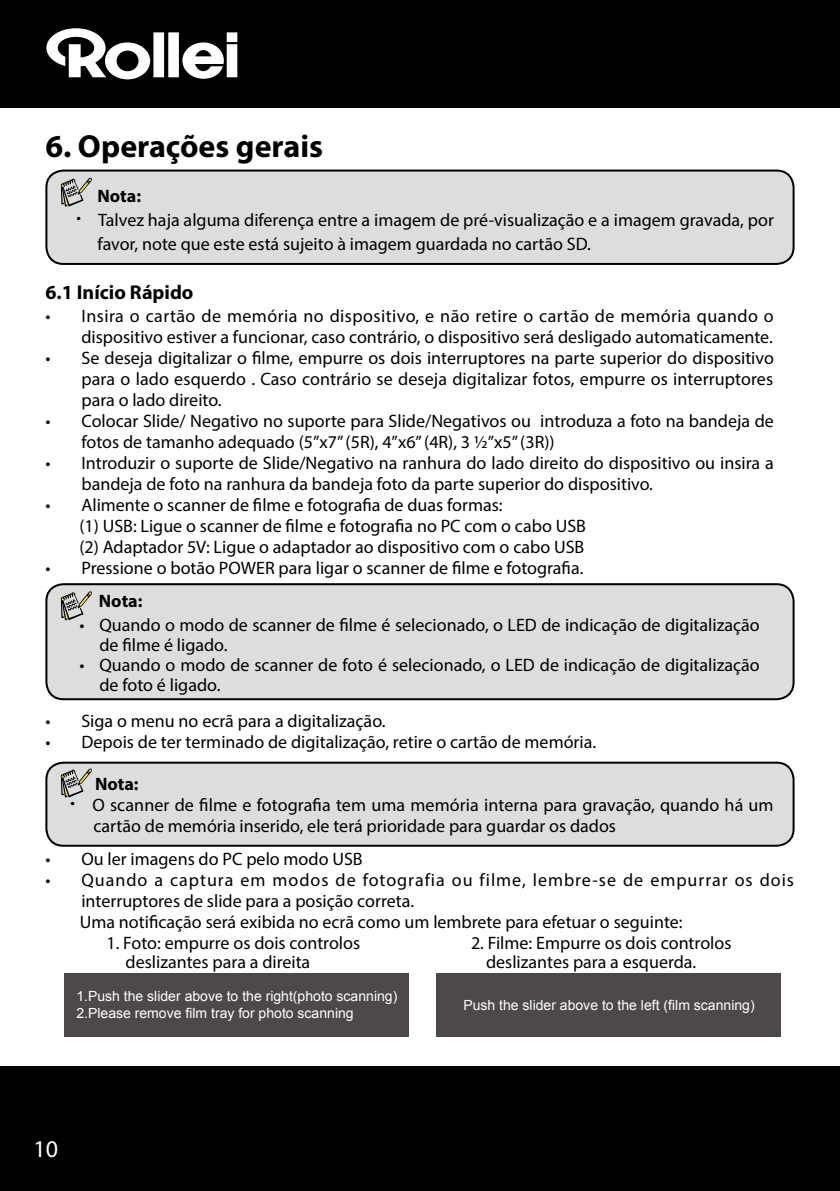
<style>
.page{position:relative;width:840px;height:1191px;background:#fff}
.page>*{position:absolute;margin:0;border:0;box-sizing:border-box;transform-origin:0 0}
.t1{font:700 32px "Myriad Pro";color:#000}
.t2{font:24px "Myriad Pro";color:#fff}
.t3{font:700 20px "Myriad Pro";color:#000}
.t4{font:18px/21px "Myriad Pro";color:#000}
.t5{font:700 18px "Myriad Pro";color:#000}
.t6{font:14px/16.8px "Arial";color:#fff}
</style>
<div class="page">
<div style="left:0;top:1066px;width:839px;height:125px;background:#000"></div>
<div style="left:0;top:0;width:839px;height:108px;background:#000"></div>
<svg style="left:46px;top:28px;width:191px;height:51px"></svg>
<div style="left:46px;top:584px;width:747px;height:115px;background:#dcdddd;border-radius:17px"></div>
<div style="left:45px;top:583px;width:749px;height:117px;border:2px solid #000;border-radius:17px"></div>
<div style="left:46px;top:762px;width:747px;height:83px;background:#dcdddd;border-radius:17px"></div>
<div style="left:45px;top:761px;width:749px;height:85px;border:2px solid #000;border-radius:17px"></div>
<div style="left:46px;top:171px;width:747px;height:93px;background:#dcdddd;border-radius:17px"></div>
<div style="left:45px;top:170px;width:749px;height:95px;border:2px solid #000;border-radius:17px"></div>
<svg style="left:61px;top:591px;width:31px;height:29px"></svg>
<svg style="left:61px;top:178px;width:31px;height:29px"></svg>
<div style="left:436px;top:973px;width:344px;height:63px;background:#4c4948"></div>
<div style="left:65px;top:973px;width:344px;height:63px;background:#4c4948"></div>
<svg style="left:61px;top:768px;width:31px;height:30px"></svg>
<h1 class="t1" style="left:45px;top:126px;width:279px">6. Operações gerais</h1>
<p class="t5" style="left:97px;top:184px;width:45px">Nota:</p>
<p class="t4" style="left:97px;top:207px;width:677px;line-height:24px">Talvez haja alguma diferença entre a imagem de pré-visualização e a imagem gravada, por favor, note que este está sujeito à imagem guardada no cartão SD.</p>
<p class="t3" style="left:45px;top:279px;width:149px">6.1 Início Rápido</p>
<p class="t4" style="left:45px;top:305px;width:729px;text-align:right">• Insira o cartão de memória no dispositivo, e não retire o cartão de memória quando o dispositivo estiver a funcionar, caso contrário, o dispositivo será desligado automaticamente.</p>
<p class="t4" style="left:81px;top:347px;width:693px;text-align:justify;text-indent:-36px">• Se deseja digitalizar o filme, empurre os dois interruptores na parte superior do dispositivo para o lado esquerdo . Caso contrário se deseja digitalizar fotos, empurre os interruptores para o lado direito.</p>
<p class="t4" style="left:81px;top:410px;width:693px;text-indent:-36px">• Colocar Slide/ Negativo no suporte para Slide/Negativos ou introduza a foto na bandeja de fotos de tamanho adequado (5”x7” (5R), 4”x6” (4R), 3 ½”x5” (3R))</p>
<p class="t4" style="left:81px;top:452px;width:693px;text-indent:-36px">• Introduzir o suporte de Slide/Negativo na ranhura do lado direito do dispositivo ou insira a bandeja de foto na ranhura da bandeja foto da parte superior do dispositivo.</p>
<p class="t4" style="left:79px;top:494px;width:508px;text-indent:-34px">• Alimente o scanner de filme e fotografia de duas formas:<br>(1) USB: Ligue o scanner de filme e fotografia no PC com o cabo USB (2) Adaptador 5V: Ligue o adaptador ao dispositivo com o cabo USB</p>
<p class="t4" style="left:45px;top:557px;width:539px">• Pressione o botão POWER para ligar o scanner de filme e fotografia.</p>
<p class="t5" style="left:99px;top:589px;width:45px">Nota:</p>
<p class="t4" style="left:99px;top:614px;width:661px;line-height:20px;text-indent:-20px">• Quando o modo de scanner de filme é selecionado, o LED de indicação de digitalização de filme é ligado.</p>
<p class="t4" style="left:99px;top:654px;width:661px;line-height:20px;text-indent:-20px">• Quando o modo de scanner de foto é selecionado, o LED de indicação de digitalização de foto é ligado.</p>
<p class="t4" style="left:45px;top:710px;width:341px">• Siga o menu no ecrã para a digitalização.</p>
<p class="t4" style="left:45px;top:731px;width:552px">• Depois de ter terminado de digitalização, retire o cartão de memória.</p>
<p class="t5" style="left:95px;top:772px;width:45px">Nota:</p>
<p class="t4" style="left:92px;top:794px;width:682px">O scanner de filme e fotografia tem uma memória interna para gravação, quando há um cartão de memória inserido, ele terá prioridade para guardar os dados</p>
<p class="t4" style="left:45px;top:848px;width:318px">• Ou ler imagens do PC pelo modo USB</p>
<p class="t4" style="left:80px;top:869px;width:715px;text-indent:-34px">• Quando a captura em modos de fotografia ou filme, lembre-se de empurrar os dois interruptores de slide para a posição correta.<br>Uma notificação será exibida no ecrã como um lembrete para efetuar o seguinte:</p>
<p class="t4" style="left:106px;top:932px;width:255px">1. Foto: empurre os dois controlos</p>
<p class="t4" style="left:470px;top:932px;width:262px">2. Filme: Empurre os dois controlos</p>
<p class="t4" style="left:125px;top:951px;width:186px">deslizantes para a direita</p>
<p class="t4" style="left:486px;top:951px;width:212px">deslizantes para a esquerda.</p>
<p class="t6" style="left:76px;top:988px;width:322px">1.Push the slider above to the right(photo scanning)<br>2.Please remove film tray for photo scanning</p>
<h2 class="t2" style="left:33px;top:1134px;width:26px">10</h2>
<p class="t6" style="left:463px;top:996px;width:293px">Push the slider above to the left (film scanning)</p>
</div>
